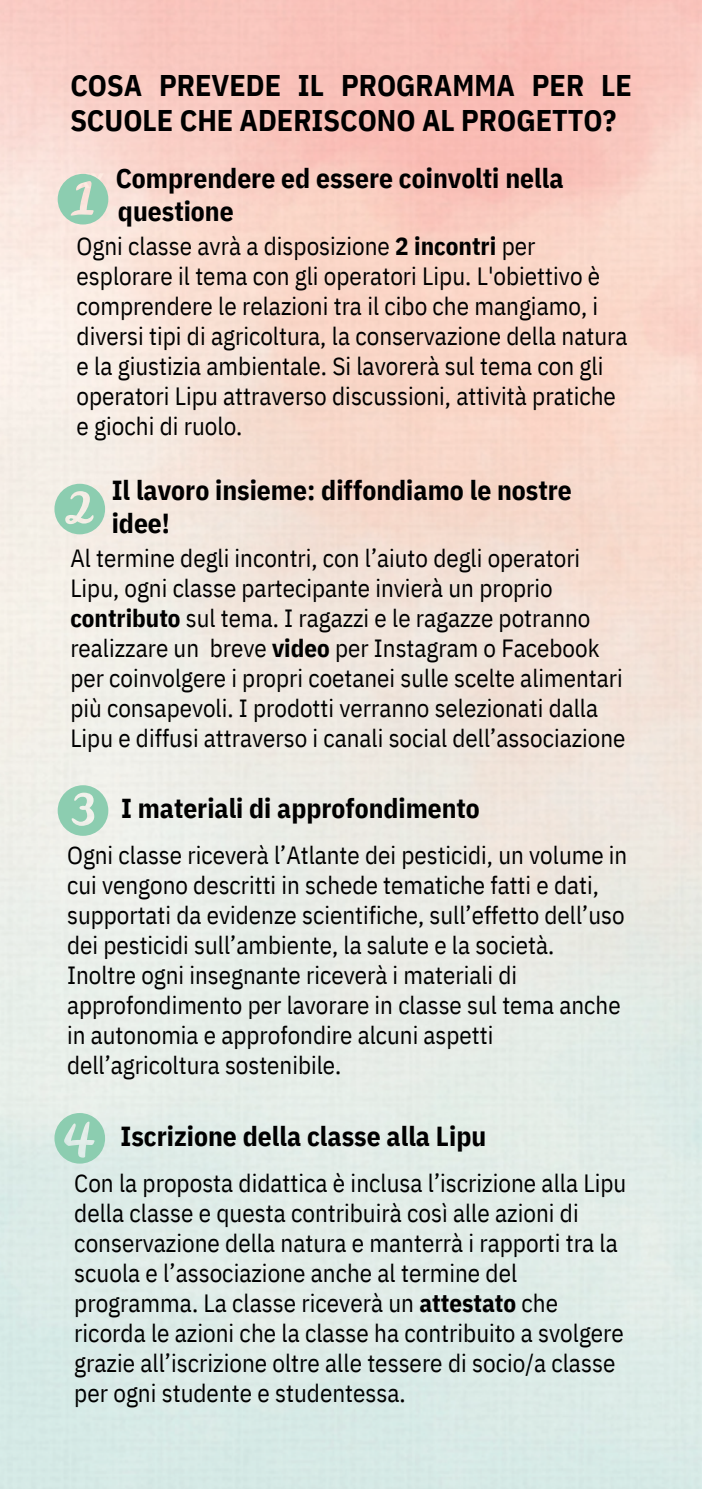
<style>
.page{position:relative;width:702px;height:1489px;background:#fff}
.page>*{position:absolute;margin:0;border:0;box-sizing:border-box;transform-origin:0 0}
.t1{font:700 29.75px/35.5px "IBM Plex Sans Cond";color:#000}
.t2{font:700 27.5px/33.8px "IBM Plex Sans Cond";color:#000}
.t3{font:700 27.25px "IBM Plex Sans Cond";color:#000}
.t4{font:25px/30px "IBM Plex Sans Cond";color:#000}
.t5{font:24.75px/30px "IBM Plex Sans Cond";color:#000}
.s1{color:#feebe1}
.s2{color:#f8e8df}
.s3{font-weight:700}
.s4{color:#f5ebe2}
</style>
<div class="page">
<svg style="left:58px;top:174px;width:50px;height:50px;background:#b0d4be"></svg>
<svg style="left:54px;top:484px;width:51px;height:50px;background:#b1d8c3"></svg>
<svg style="left:58px;top:785px;width:50px;height:51px;background:#aed8c3"></svg>
<svg style="left:54px;top:1113px;width:51px;height:50px;background:#abd8c4"></svg>
<p class="t1" style="left:70px;top:67px;width:562px">COSA PREVEDE IL PROGRAMMA PER LE<br>SCUOLE CHE ADERISCONO AL PROGETTO?</p>
<p class="t2" style="left:76px;top:161px;width:488px"><span class="s1">xx</span> Comprendere ed essere coinvolti nella <span class="s2">xxx</span>questione</p>
<p class="t4" style="left:76px;top:231px;width:552px">Ogni classe avrà a disposizione <span class="s3">2 incontri</span> per esplorare il tema con gli operatori Lipu. L'obiettivo è comprendere le relazioni tra il cibo che mangiamo, i diversi tipi di agricoltura, la conservazione della natura e la giustizia ambientale. Si lavorerà sul tema con gli operatori Lipu attraverso discussioni, attività pratiche e giochi di ruolo.</p>
<p class="t2" style="left:70px;top:472px;width:503px"><span class="s4">xxx</span>Il lavoro insieme: diffondiamo le nostre <span class="s4">xxx</span>idee!</p>
<p class="t5" style="left:70px;top:543px;width:556px">Al termine degli incontri, con l’aiuto degli operatori Lipu, ogni classe partecipante invierà un proprio <span class="s3">contributo</span> sul tema. I ragazzi e le ragazze potranno realizzare un breve <span class="s3">video</span> per Instagram o Facebook per coinvolgere i propri coetanei sulle scelte alimentari più consapevoli. I prodotti verranno selezionati dalla Lipu e diffusi attraverso i canali social dell’associazione</p>
<p class="t3" style="left:121px;top:790px;width:360px">I materiali di approfondimento</p>
<p class="t5" style="left:67px;top:840px;width:561px">Ogni classe riceverà l’Atlante dei pesticidi, un volume in cui vengono descritti in schede tematiche fatti e dati, supportati da evidenze scientifiche, sull’effetto dell’uso dei pesticidi sull’ambiente, la salute e la società.<br>Inoltre ogni insegnante riceverà i materiali di approfondimento per lavorare in classe sul tema anche in autonomia e approfondire alcuni aspetti dell’agricoltura sostenibile.</p>
<p class="t2" style="left:120px;top:1119px;width:367px">Iscrizione della classe alla Lipu</p>
<p class="t4" style="left:74px;top:1167px;width:553px">Con la proposta didattica è inclusa l’iscrizione alla Lipu della classe e questa contribuirà così alle azioni di conservazione della natura e manterrà i rapporti tra la scuola e l’associazione anche al termine del programma. La classe riceverà un <span class="s3">attestato</span> che ricorda le azioni che la classe ha contribuito a svolgere grazie all’iscrizione oltre alle tessere di socio/a classe per ogni studente e studentessa.</p>
</div>
